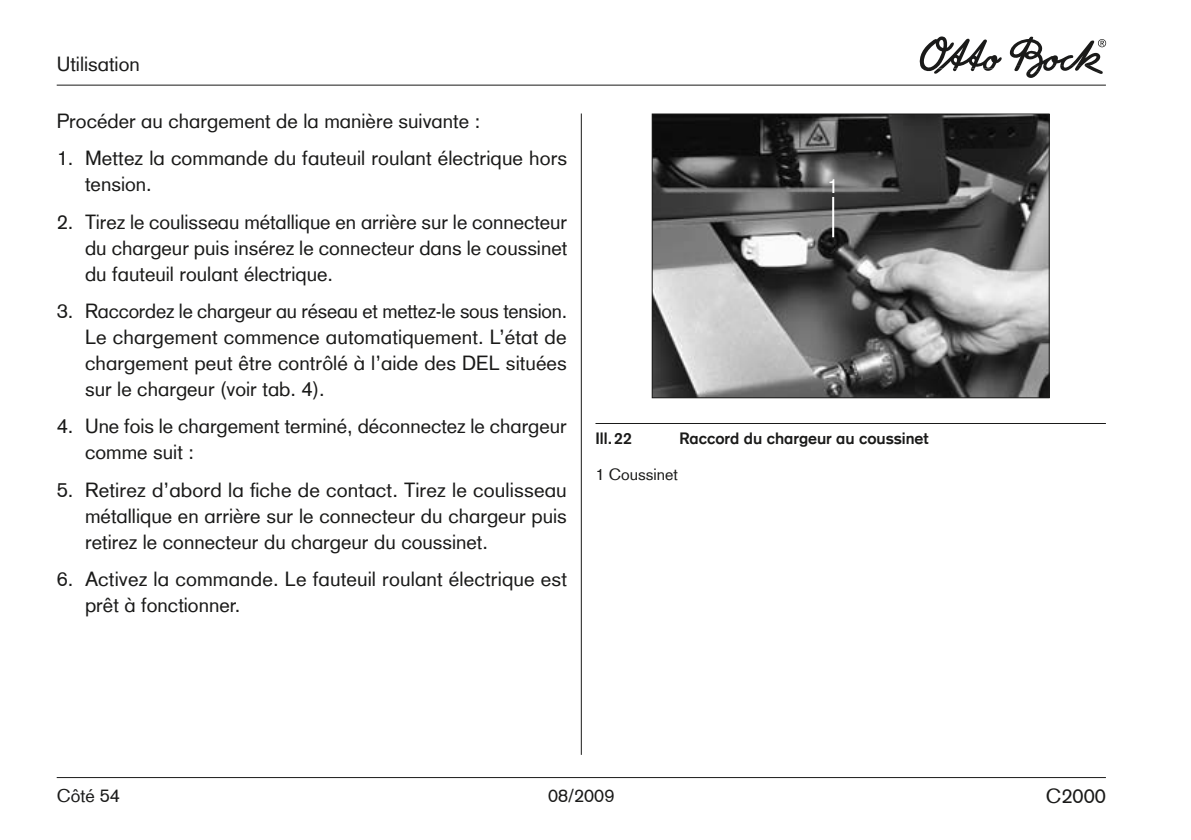
<style>
.page{position:relative;width:1191px;height:840px;background:#fff}
.page>*{position:absolute;margin:0;border:0;box-sizing:border-box;transform-origin:0 0}
.t1{font:20px/26px "Otto Bock CT";color:#1a1a19}
.t2{font:20px "Otto Bock CT";color:#fff}
.t3{font:18px "Otto Bock CT";color:#1a1a19}
.t4{font:700 16px "Otto Bock CT";color:#1a1a19}
.t5{font:16px "Otto Bock CT";color:#1a1a19}
</style>
<div class="page">
<hr style="left:57px;top:85px;width:1049px;height:1px;background:#1a1a19">
<hr style="left:57px;top:776px;width:1049px;height:1px;background:#1a1a19">
<hr style="left:581px;top:113px;width:1px;height:641px;background:#1a1a19">
<svg style="left:919px;top:36px;width:83px;height:38px"></svg>
<svg style="left:1009px;top:37px;width:97px;height:41px"></svg>
<hr style="left:595px;top:423px;width:511px;height:1px;background:#1a1a19">
<img style="left:653px;top:115px;width:394px;height:281px">
<div style="left:651px;top:113px;width:398px;height:285px;border:1px solid #1a1a19"></div>
<hr style="left:832px;top:197px;width:2px;height:40px;background:#fff">
<p class="t1" style="left:57px;top:51px;width:85px">Utilisation</p>
<p class="t1" style="left:57px;top:108px;width:425px">Procéder au chargement de la manière suivante :</p>
<p class="t1" style="left:85px;top:145px;width:484px;text-indent:-28px">1. Mettez la commande du fauteuil roulant électrique hors tension.</p>
<p class="t1" style="left:85px;top:208px;width:484px;text-align:justify;text-indent:-28px">2. Tirez le coulisseau métallique en arrière sur le connecteur du chargeur puis insérez le connecteur dans le coussinet du fauteuil roulant électrique.</p>
<p class="t1" style="left:85px;top:298px;width:484px;text-align:justify;text-indent:-28px">3. Raccordez le chargeur au réseau et mettez-le sous tension.<br>Le chargement commence automatiquement. L’état de chargement peut être contrôlé à l’aide des DEL situées sur le chargeur (voir tab. 4).</p>
<p class="t1" style="left:85px;top:413px;width:483px;text-indent:-28px">4. Une fois le chargement terminé, déconnectez le chargeur comme suit :</p>
<p class="t1" style="left:85px;top:476px;width:483px;text-align:justify;text-indent:-28px">5. Retirez d’abord la fiche de contact. Tirez le coulisseau métallique en arrière sur le connecteur du chargeur puis retirez le connecteur du chargeur du coussinet.</p>
<p class="t1" style="left:85px;top:566px;width:483px;text-indent:-28px">6. Activez la commande. Le fauteuil roulant électrique est prêt à fonctionner.</p>
<p class="t2" style="left:827px;top:174px;width:13px">1</p>
<p class="t4" style="left:595px;top:428px;width:38px">Ill.22</p>
<p class="t4" style="left:679px;top:428px;width:250px">Raccord du chargeur au coussinet</p>
<p class="t5" style="left:595px;top:465px;width:84px">1 Coussinet</p>
<p class="t3" style="left:57px;top:784px;width:65px">Côté 54</p>
<p class="t3" style="left:548px;top:784px;width:68px">08/2009</p>
<p class="t1" style="left:1045px;top:782px;width:62px">C2000</p>
</div>
